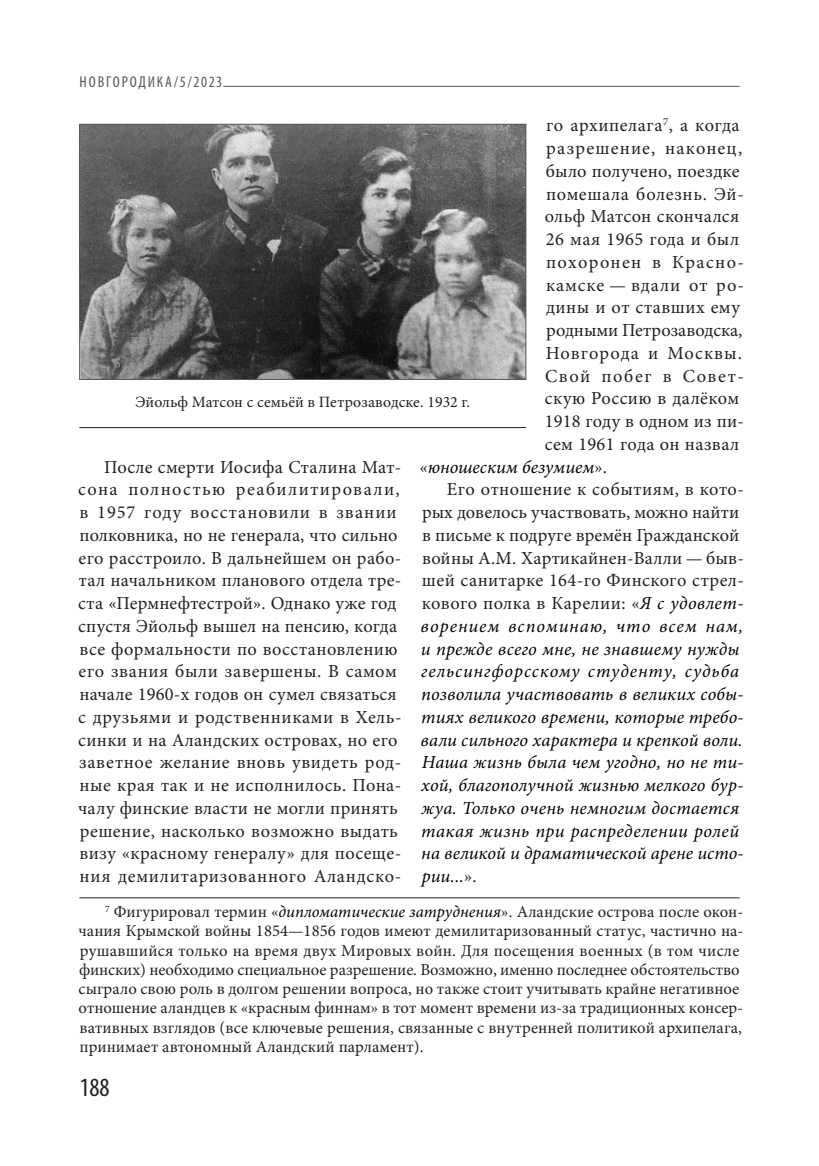
<style>
.page{position:relative;width:819px;height:1166px;background:#fff}
.page>*{position:absolute;margin:0;border:0;box-sizing:border-box;transform-origin:0 0}
.t1{font:condensed 26.25px "Myriad Pro";color:#231f20}
.t2{font:18.38px/22.8px "Minion Pro";letter-spacing:.02em;color:#231f20}
.t3{font:italic 18.38px "Minion Pro";letter-spacing:.01em;color:#000}
.t4{font:italic 18.38px "Minion Pro";letter-spacing:.05em;color:#000}
.t5{font:italic 18.38px "Minion Pro";letter-spacing:.055em;color:#000}
.t6{font:18.38px "Minion Pro";letter-spacing:-.005em;color:#231f20}
.t7{font:18.38px "Minion Pro";letter-spacing:.065em;color:#231f20}
.t8{font:18.38px "Minion Pro";letter-spacing:.075em;color:#231f20}
.t9{font:18.38px "Minion Pro";letter-spacing:.05em;color:#231f20}
.t10{font:18.38px "Minion Pro";letter-spacing:.06em;color:#231f20}
.t11{font:18.38px "Minion Pro";letter-spacing:.09em;color:#231f20}
.t12{font:16.62px/19.2px "Minion Pro";letter-spacing:.005em;color:#231f20}
.t13{font:15.75px "Minion Pro";letter-spacing:.005em;color:#231f20}
.t14{font:condensed 15.75px "Myriad Pro";letter-spacing:.12em;color:#57585a}
.s1{font-style:normal;color:#231f20}
.s2{font-style:italic;color:#000}
</style>
<div class="page">
<hr style="left:79px;top:897px;width:660px;height:1px;background:#231f20">
<hr style="left:223px;top:86px;width:516px;height:1px;background:#57585a">
<img style="left:81px;top:126px;width:443px;height:252px">
<div style="left:79px;top:124px;width:447px;height:256px;border:1px solid #57585a"></div>
<hr style="left:79px;top:427px;width:447px;height:1px;background:#231f20">
<p class="t14" style="left:80px;top:72px;width:144px">НОВГОРОДИКА/5/2023</p>
<p class="t2" style="left:546px;top:114px;width:195px">го архипелага<sup>7</sup>, а когда</p>
<p class="t7" style="left:546px;top:136px;width:197px">разрешение, наконец,</p>
<p class="t2" style="left:545px;top:160px;width:195px">было получено, поездке</p>
<p class="t2" style="left:546px;top:182px;width:199px">помешала болезнь. Эй-</p>
<p class="t2" style="left:545px;top:205px;width:196px">ольф Матсон скончался</p>
<p class="t2" style="left:545px;top:228px;width:195px">26 мая 1965 года и был</p>
<p class="t8" style="left:546px;top:250px;width:199px">похоронен в Красно-</p>
<p class="t9" style="left:546px;top:272px;width:199px">камске — вдали от ро-</p>
<p class="t2" style="left:546px;top:296px;width:195px">дины и от ставших ему</p>
<p class="t6" style="left:546px;top:318px;width:197px">родными Петрозаводска,</p>
<p class="t10" style="left:546px;top:341px;width:198px">Новгорода и Москвы.</p>
<p class="t11" style="left:545px;top:363px;width:200px">Свой побег в Совет-</p>
<p class="t2" style="left:545px;top:387px;width:196px">скую Россию в далёком</p>
<p class="t2" style="left:545px;top:410px;width:200px">1918 году в одном из пи-</p>
<p class="t2" style="left:545px;top:433px;width:196px">сем 1961 года он назвал</p>
<p class="t3" style="left:419px;top:454px;width:189px"><span class="s1">«</span>юношеским безумием<span class="s1">».</span></p>
<p class="t2" style="left:447px;top:478px;width:298px">Его отношение к событиям, в кото-</p>
<p class="t2" style="left:422px;top:501px;width:318px">рых довелось участвовать, можно найти</p>
<p class="t2" style="left:422px;top:524px;width:319px">в письме к подруге времён Гражданской</p>
<p class="t2" style="left:422px;top:546px;width:323px">войны А.М. Хартикайнен-Валли — быв-</p>
<p class="t2" style="left:422px;top:569px;width:323px">шей санитарке 164-го Финского стрел-</p>
<p class="t2" style="left:422px;top:592px;width:323px">кового полка в Карелии: «<span class="s2">Я с удовлет-</span></p>
<p class="t5" style="left:420px;top:613px;width:324px">ворением вспоминаю, что всем нам,</p>
<p class="t3" style="left:421px;top:636px;width:320px">и прежде всего мне, не знавшему нужды</p>
<p class="t4" style="left:421px;top:659px;width:319px">гельсингфорсскому студенту, судьба</p>
<p class="t3" style="left:421px;top:682px;width:324px">позволила участвовать в великих собы-</p>
<p class="t3" style="left:421px;top:704px;width:324px">тиях великого времени, которые требо-</p>
<p class="t3" style="left:420px;top:727px;width:323px">вали сильного характера и крепкой воли.</p>
<p class="t3" style="left:422px;top:750px;width:323px">Наша жизнь была чем угодно, но не ти-</p>
<p class="t3" style="left:421px;top:773px;width:324px">хой, благополучной жизнью мелкого бур-</p>
<p class="t3" style="left:421px;top:795px;width:319px">жуа. Только очень немногим достается</p>
<p class="t3" style="left:421px;top:818px;width:319px">такая жизнь при распределении ролей</p>
<p class="t3" style="left:421px;top:841px;width:324px">на великой и драматической арене исто-</p>
<p class="t3" style="left:422px;top:864px;width:56px">рии...<span class="s1">».</span></p>
<p class="t13" style="left:135px;top:392px;width:336px">Эйольф Матсон с семьёй в Петрозаводске. 1932 г.</p>
<p class="t2" style="left:78px;top:455px;width:325px;text-indent:26px">После смерти Иосифа Сталина Мат&shy;сона полностью реабилитировали, в 1957 году восстановили в звании полковника, но не генерала, что сильно его расстроило. В дальнейшем он рабо&shy;тал начальником планового отдела тре&shy;ста «Пермнефтестрой». Однако уже год спустя Эйольф вышел на пенсию, когда все формальности по восстановлению его звания были завершены. В самом начале 1960-х годов он сумел связаться с друзьями и родственниками в Хель&shy;синки и на Аландских островах, но его заветное желание вновь увидеть род&shy;ные края так и не исполнилось. Пона&shy;чалу финские власти не могли принять решение, насколько возможно выдать визу «красному генералу» для посеще&shy;ния демилитаризованного Аландско-</p>
<p class="t12" style="left:78px;top:902px;width:666px;text-indent:27px"><sup>7</sup> Фигурировал термин «<span class="s2">дипломатические затруднения</span>». Аландские острова после окон&shy;чания Крымской войны 1854—1856 годов имеют демилитаризованный статус, частично на&shy;рушавшийся только на время двух Мировых войн. Для посещения военных (в том числе финских) необходимо специальное разрешение. Возможно, именно последнее обстоятельство сыграло свою роль в долгом решении вопроса, но также стоит учитывать крайне негативное отношение аландцев к «красным финнам» в тот момент времени из-за традиционных консер&shy;вативных взглядов (все ключевые решения, связанные с внутренней политикой архипелага, принимает автономный Аландский парламент).</p>
<h1 class="t1" style="left:79px;top:1072px;width:32px">188</h1>
</div>
